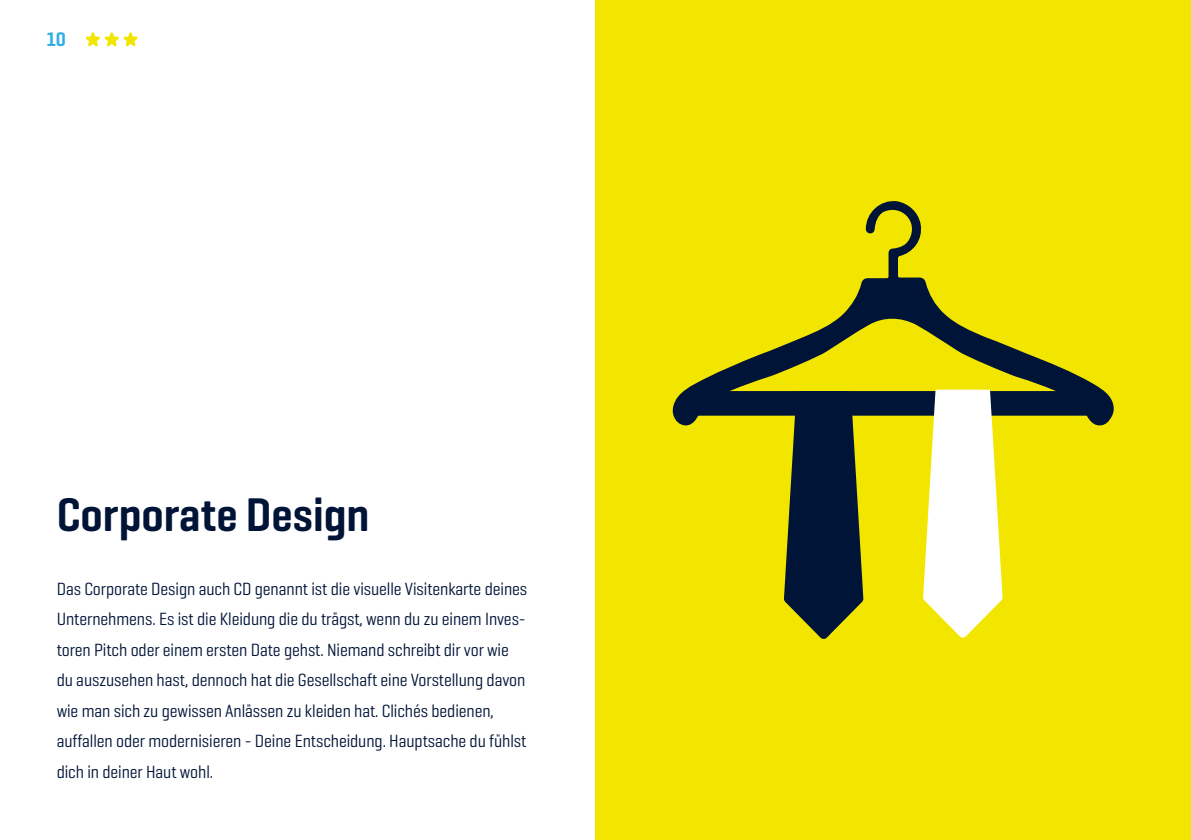
<style>
.page{position:relative;width:1191px;height:840px;background:#fff}
.page>*{position:absolute;margin:0;border:0;box-sizing:border-box;transform-origin:0 0}
.t1{font:600 48px "Geogrotesque Cond";color:#001437}
.t2{font:600 20px "Geogrotesque Cond";color:#2dafe6}
.t3{font:18px/30.4px "Geogrotesque Cond";letter-spacing:-.005em;color:#001437}
</style>
<div class="page">
<div style="left:595px;top:0;width:596px;height:839px;background:#f2e600"></div>
<svg style="left:672px;top:201px;width:442px;height:225px"></svg>
<svg style="left:687px;top:389px;width:412px;height:250px"></svg>
<svg style="left:85px;top:32px;width:53px;height:15px"></svg>
<p class="t2" style="left:47px;top:27px;width:21px">10</p>
<h1 class="t1" style="left:57px;top:485px;width:314px">Corporate Design</h1>
<p class="t3" style="left:57px;top:572px;width:472px">Das Corporate Design auch CD genannt ist die visuelle Visitenkarte deines Unternehmens. Es ist die Kleidung die du trägst, wenn du zu einem Inves&shy;toren Pitch oder einem ersten Date gehst. Niemand schreibt dir vor wie du auszusehen hast, dennoch hat die Gesellschaft eine Vorstellung davon wie man sich zu gewissen Anlässen zu kleiden hat. Clichés bedienen, auffallen oder modernisieren - Deine Entscheidung. Hauptsache du fühlst dich in deiner Haut wohl.</p>
</div>
